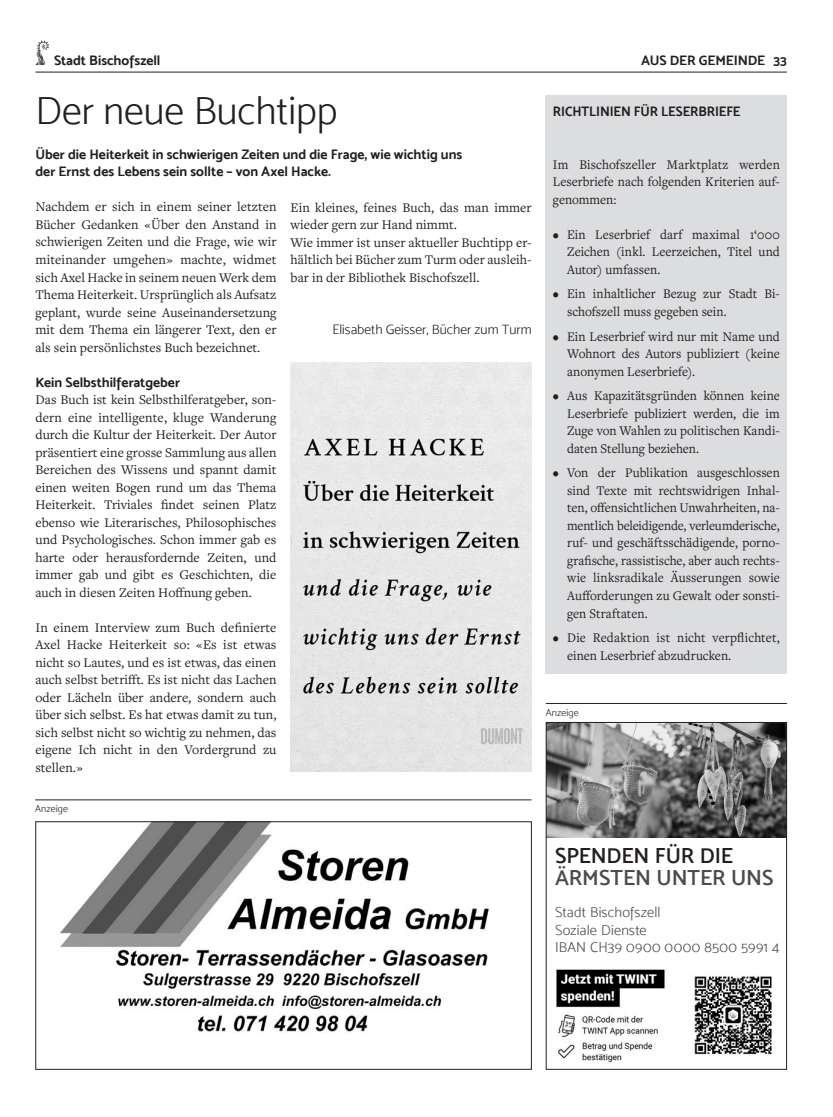
<style>
.page{position:relative;width:833px;height:1117px;background:#fff}
.page>*{position:absolute;margin:0;border:0;box-sizing:border-box;transform-origin:0 0}
.t1{font:40px "Mosk Light 300";color:#231f20}
.t2{font:21.75px "Mosk Semi Bold 600";letter-spacing:-.005em;color:#4b4c4d}
.t3{font:21.75px "Mosk Semi Bold 600";letter-spacing:-.005em;color:#231f20}
.t4{font:14.5px/17.5px "Mosk Light 300";letter-spacing:.015em;color:#4b4c4d}
.t5{font:13.75px/17.5px "Freight Text Pro";color:#231f20;text-align:justify}
.t6{font:13.75px/17.5px "Freight Text Pro";color:#231f20;text-align:justify;scale:.96 1}
.t7{font:13.75px/17.5px "Mosk Bold 700";color:#231f20}
.t8{font:13.75px "Mosk Light 300";color:#231f20}
.t9{font:13.75px "Mosk Bold 700";color:#231f20;scale:.96 1}
.t10{font:10px "Mosk Light 300";letter-spacing:.01em;color:#231f20}
</style>
<div class="page">
<svg style="left:35px;top:41px;width:14px;height:24px"></svg>
<hr style="left:35px;top:72px;width:752px;height:1px;background:#231f20">
<img style="left:291px;top:362px;width:240px;height:409px">
<hr style="left:35px;top:799px;width:496px;height:1px;background:#231f20">
<img style="left:548px;top:724px;width:237px;height:113px">
<img style="left:556px;top:969px;width:216px;height:94px">
<div style="left:546px;top:722px;width:241px;height:347px;border:1px solid #231f20"></div>
<hr style="left:546px;top:703px;width:241px;height:1px;background:#231f20">
<img style="left:61px;top:823px;width:429px;height:209px">
<div style="left:35px;top:821px;width:496px;height:248px;border:1px solid #231f20"></div>
<div style="left:546px;top:96px;width:241px;height:577px;background:#dcdddf"></div>
<p class="t7" style="left:54px;top:51px;width:108px">Stadt Bischofszell</p>
<p class="t7" style="left:641px;top:51px;width:147px">AUS DER GEMEINDE 33</p>
<h1 class="t1" style="left:35px;top:87px;width:303px">Der neue Buchtipp</h1>
<p class="t7" style="left:35px;top:145px;width:428px">Über die Heiterkeit in schwierigen Zeiten und die Frage, wie wichtig uns der Ernst des Lebens sein sollte – von Axel Hacke.</p>
<p class="t5" style="left:35px;top:198px;width:242px">Nachdem er sich in einem seiner letzten Bücher Gedanken «Über den Anstand in schwierigen Zeiten und die Frage, wie wir miteinander umgehen» machte, widmet sich Axel Hacke in seinem neuen Werk dem Thema Heiterkeit. Ursprünglich als Aufsatz geplant, wurde seine Auseinandersetzung mit dem Thema ein längerer Text, den er als sein persönlichstes Buch bezeichnet.</p>
<p class="t7" style="left:35px;top:373px;width:146px">Kein Selbsthilferatgeber</p>
<p class="t5" style="left:35px;top:390px;width:242px">Das Buch ist kein Selbsthilferatgeber, son&shy;dern eine intelligente, kluge Wanderung durch die Kultur der Heiterkeit. Der Autor präsentiert eine grosse Sammlung aus allen Bereichen des Wissens und spannt damit einen weiten Bogen rund um das Thema Heiterkeit. Triviales findet seinen Platz ebenso wie Literarisches, Philosophisches und Psychologisches. Schon immer gab es harte oder herausfordernde Zeiten, und immer gab und gibt es Geschichten, die auch in diesen Zeiten Hoffnung geben.</p>
<p class="t5" style="left:35px;top:618px;width:242px">In einem Interview zum Buch definierte Axel Hacke Heiterkeit so: «Es ist etwas nicht so Lautes, und es ist etwas, das einen auch selbst betrifft. Es ist nicht das Lachen oder Lächeln über andere, sondern auch über sich selbst. Es hat etwas damit zu tun, sich selbst nicht so wichtig zu nehmen, das eigene Ich nicht in den Vordergrund zu stellen.»</p>
<p class="t9" style="left:553px;top:103px;width:197px">RICHTLINIEN FÜR LESERBRIEFE</p>
<p class="t6" style="left:553px;top:155px;width:238px">Im Bischofszeller Marktplatz werden Leserbriefe nach folgenden Kriterien auf&shy;genommen:</p>
<p class="t6" style="left:567px;top:225px;width:223px;text-indent:-14px">• Ein Leserbrief darf maximal 1‘000<br>Zeichen (inkl. Leerzeichen, Titel und Autor) umfassen.</p>
<p class="t6" style="left:567px;top:285px;width:223px;text-indent:-14px">• Ein inhaltlicher Bezug zur Stadt Bi&shy;schofszell muss gegeben sein.</p>
<p class="t6" style="left:567px;top:327px;width:223px;text-indent:-14px">• Ein Leserbrief wird nur mit Name und Wohnort des Autors publiziert (keine anonymen Leserbriefe).</p>
<p class="t6" style="left:567px;top:386px;width:223px;text-indent:-14px">• Aus Kapazitätsgründen können keine Leserbriefe publiziert werden, die im Zuge von Wahlen zu politischen Kandi&shy;daten Stellung beziehen.</p>
<p class="t6" style="left:567px;top:463px;width:223px;text-indent:-14px">• Von der Publikation ausgeschlossen sind Texte mit rechtswidrigen Inhal&shy;ten, offensichtlichen Unwahrheiten, na&shy;mentlich beleidigende, verleumderische, ruf- und geschäftsschädigende, porno&shy;grafische, rassistische, aber auch rechts&shy;wie linksradikale Äusserungen sowie Aufforderungen zu Gewalt oder sonsti&shy;gen Straftaten.</p>
<p class="t6" style="left:567px;top:628px;width:223px;text-indent:-14px">• Die Redaktion ist nicht verpflichtet, einen Leserbrief abzudrucken.</p>
<p class="t5" style="left:291px;top:198px;width:242px;text-align:left">Ein kleines, feines Buch, das man immer wieder gern zur Hand nimmt.<br>Wie immer ist unser aktueller Buchtipp er&shy;hältlich bei Bücher zum Turm oder ausleih&shy;bar in der Bibliothek Bischofszell.</p>
<p class="t8" style="left:332px;top:321px;width:201px">Elisabeth Geisser, Bücher zum Turm</p>
<p class="t10" style="left:546px;top:706px;width:34px">Anzeige</p>
<p class="t10" style="left:35px;top:802px;width:34px">Anzeige</p>
<h2 class="t3" style="left:555px;top:842px;width:180px">SPENDEN FÜR DIE</h2>
<h2 class="t2" style="left:555px;top:864px;width:220px">ÄRMSTEN UNTER UNS</h2>
<p class="t4" style="left:555px;top:903px;width:226px">Stadt Bischofszell<br>Soziale Dienste<br>IBAN CH39 0900 0000 8500 5991 4</p>
</div>
